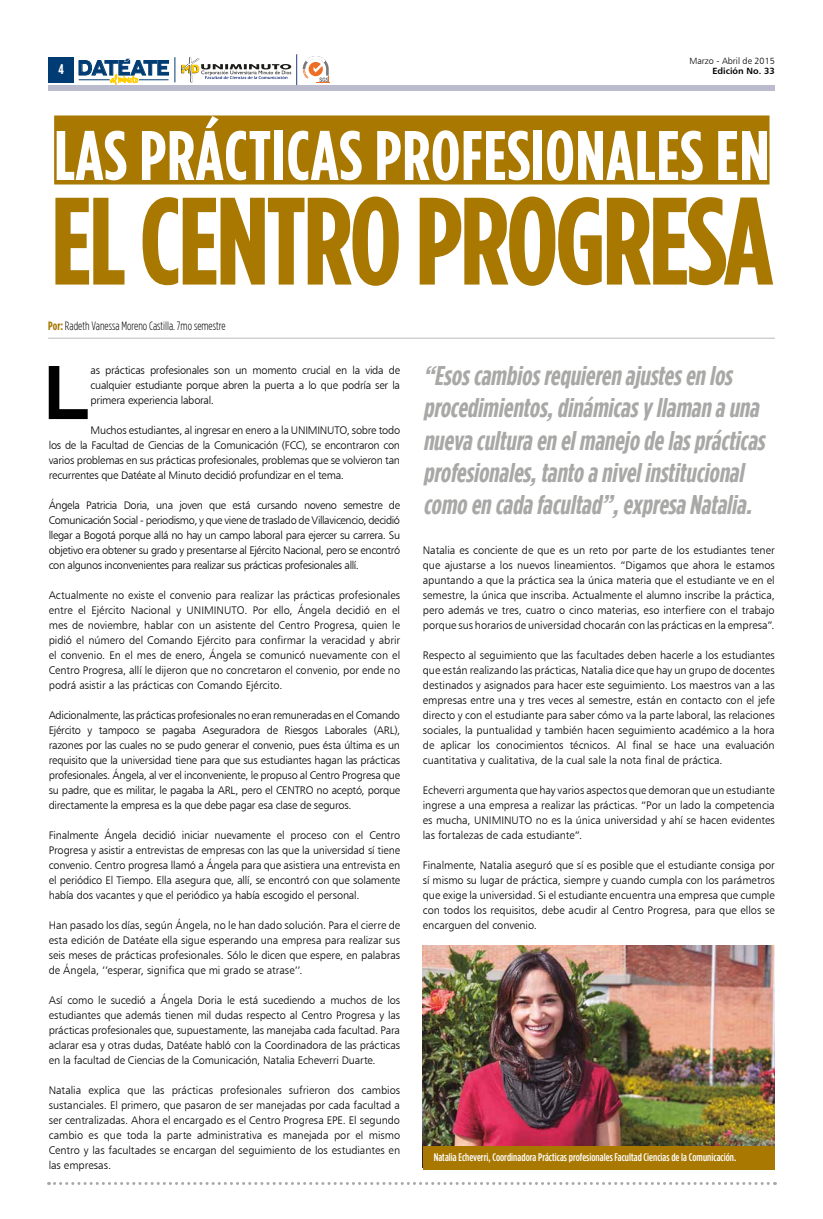
<style>
.page{position:relative;width:823px;height:1219px;background:#fff}
.page>*{position:absolute;margin:0;border:0;box-sizing:border-box;transform-origin:0 0}
.t1{font:700 124px "Gotham Condensed";letter-spacing:-.025em;color:#a87800}
.t2{font:700 72.4px "nevis";color:#000}
.t3{font:700 70px "Gotham Condensed";letter-spacing:.01em;color:#fff}
.t4{font:italic 700 27px/32.4px "Gotham Condensed";color:#a8a8a7}
.t5{font:700 19.9px "nevis";letter-spacing:-.07em;color:#003c73}
.t6{font:700 14px "Gotham Condensed";color:#fff}
.t7{font:300 12px "Gotham Condensed";color:#000}
.t8{font:11px/15px "Humanist 777 BT Light B";letter-spacing:-.01em;color:#000;text-align:justify}
.t9{font:500 11px "Gotham Condensed";letter-spacing:.005em;color:#fff}
.t10{font:9px "Humanist 777 BT Light B";color:#000}
.t11{font:9px "Humanist 777 BT Bold B";color:#000}
.s1{font-weight:700;color:#a87800}
</style>
<div class="page">
<svg style="left:48px;top:1182px;width:727px;height:3px"></svg>
<div style="left:49px;top:57px;width:25px;height:25px;background:#003c73"></div>
<div style="left:48px;top:85px;width:726px;height:5px;background:#babccd"></div>
<svg style="left:181px;top:57px;width:110px;height:26px"></svg>
<svg style="left:302px;top:56px;width:28px;height:27px"></svg>
<hr style="left:296px;top:54px;width:1px;height:31px;background:#223a7e">
<svg style="left:78px;top:57px;width:97px;height:28px"></svg>
<div style="left:54px;top:115px;width:715px;height:69px;background:#a87800"></div>
<img style="left:422px;top:945px;width:352px;height:201px">
<hr style="left:48px;top:338px;width:726px;height:1px;background:#bcbcbc">
<div style="left:422px;top:1146px;width:352px;height:23px;background:#a87800"></div>
<p class="t6" style="left:59px;top:61px;width:7px">4</p>
<p class="t10" style="left:689px;top:55px;width:87px">Marzo - Abril de 2015</p>
<h3 class="t5" style="left:78px;top:57px;width:94px">DATEATE</h3>
<p class="t11" style="left:712px;top:65px;width:64px">Edición No. 33</p>
<h3 class="t3" style="left:54px;top:116px;width:716px">LAS PRÁCTICAS PROFESIONALES EN</h3>
<h1 class="t1" style="left:51px;top:171px;width:723px">EL CENTRO PROGRESA</h1>
<p class="t7" style="left:48px;top:319px;width:179px"><span class="s1">Por:</span> Radeth Vanessa Moreno Castilla. 7mo semestre</p>
<h2 class="t2" style="left:44px;top:352px;width:49px">L</h2>
<p class="t8" style="left:91px;top:363px;width:311px">as prácticas profesionales son un momento crucial en la vida de cualquier estudiante porque abren la puerta a lo que podría ser la primera experiencia laboral.</p>
<p class="t8" style="left:49px;top:423px;width:353px;text-indent:42px">Muchos estudiantes, al ingresar en enero a la UNIMINUTO, sobre todo los de la Facultad de Ciencias de la Comunicación (FCC), se encontraron con varios problemas en sus prácticas profesionales, problemas que se volvieron tan recurrentes que Datéate al Minuto decidió profundizar en el tema.</p>
<p class="t8" style="left:49px;top:498px;width:352px">Ángela Patricia Doria, una joven que está cursando noveno semestre de Comunicación Social - periodismo, y que viene de traslado de Villavicencio, decidió llegar a Bogotá porque allá no hay un campo laboral para ejercer su carrera. Su objetivo era obtener su grado y presentarse al Ejército Nacional, pero se encontró con algunos inconvenientes para realizar sus prácticas profesionales allí.</p>
<p class="t8" style="left:49px;top:588px;width:353px">Actualmente no existe el convenio para realizar las prácticas profesionales entre el Ejército Nacional y UNIMINUTO. Por ello, Ángela decidió en el mes de noviembre, hablar con un asistente del Centro Progresa, quien le pidió el número del Comando Ejército para confirmar la veracidad y abrir el convenio. En el mes de enero, Ángela se comunicó nuevamente con el Centro Progresa, allí le dijeron que no concretaron el convenio, por ende no podrá asistir a las prácticas con Comando Ejército.</p>
<p class="t8" style="left:49px;top:708px;width:353px">Adicionalmente, las prácticas profesionales no eran remuneradas en el Comando Ejército y tampoco se pagaba Aseguradora de Riesgos Laborales (ARL), razones por las cuales no se pudo generar el convenio, pues ésta última es un requisito que la universidad tiene para que sus estudiantes hagan las prácticas profesionales. Ángela, al ver el inconveniente, le propuso al Centro Progresa que su padre, que es militar, le pagaba la ARL, pero el CENTRO no aceptó, porque directamente la empresa es la que debe pagar esa clase de seguros.</p>
<p class="t8" style="left:49px;top:828px;width:353px">Finalmente Ángela decidió iniciar nuevamente el proceso con el Centro Progresa y asistir a entrevistas de empresas con las que la universidad sí tiene convenio. Centro progresa llamó a Ángela para que asistiera una entrevista en el periódico El Tiempo. Ella asegura que, allí, se encontró con que solamente había dos vacantes y que el periódico ya había escogido el personal.</p>
<p class="t8" style="left:49px;top:918px;width:353px">Han pasado los días, según Ángela, no le han dado solución. Para el cierre de esta edición de Datéate ella sigue esperando una empresa para realizar sus seis meses de prácticas profesionales. Sólo le dicen que espere, en palabras de Ángela, ‘’esperar, significa que mi grado se atrase’’.</p>
<p class="t8" style="left:49px;top:993px;width:353px">Así como le sucedió a Ángela Doria le está sucediendo a muchos de los estudiantes que además tienen mil dudas respecto al Centro Progresa y las prácticas profesionales que, supuestamente, las manejaba cada facultad. Para aclarar esa y otras dudas, Datéate habló con la Coordinadora de las prácticas en la facultad de Ciencias de la Comunicación, Natalia Echeverri Duarte.</p>
<p class="t8" style="left:49px;top:1083px;width:353px">Natalia explica que las prácticas profesionales sufrieron dos cambios sustanciales. El primero, que pasaron de ser manejadas por cada facultad a ser centralizadas. Ahora el encargado es el Centro Progresa EPE. El segundo cambio es que toda la parte administrativa es manejada por el mismo Centro y las facultades se encargan del seguimiento de los estudiantes en las empresas.</p>
<h3 class="t4" style="left:423px;top:358px;width:348px">“Esoscambiosrequieren ajustesen los procedimientos,dinámicasy llaman auna nuevaculturaen elmanejo delasprácticas profesionales,tanto anivelinstitucional como en cadafacultad”,expresaNatalia.</h3>
<p class="t8" style="left:422px;top:543px;width:353px">Natalia es conciente de que es un reto por parte de los estudiantes tener que ajustarse a los nuevos lineamientos. “Digamos que ahora le estamos apuntando a que la práctica sea la única materia que el estudiante ve en el semestre, la única que inscriba. Actualmente el alumno inscribe la práctica, pero además ve tres, cuatro o cinco materias, eso interfiere con el trabajo porque sus horarios de universidad chocarán con las prácticas en la empresa”.</p>
<p class="t8" style="left:422px;top:648px;width:353px">Respecto al seguimiento que las facultades deben hacerle a los estudiantes que están realizando las prácticas, Natalia dice que hay un grupo de docentes destinados y asignados para hacer este seguimiento. Los maestros van a las empresas entre una y tres veces al semestre, están en contacto con el jefe directo y con el estudiante para saber cómo va la parte laboral, las relaciones sociales, la puntualidad y también hacen seguimiento académico a la hora de aplicar los conocimientos técnicos. Al final se hace una evaluación cuantitativa y cualitativa, de la cual sale la nota final de práctica.</p>
<p class="t8" style="left:422px;top:783px;width:353px">Echeverri argumenta que hay varios aspectos que demoran que un estudiante ingrese a una empresa a realizar las prácticas. “Por un lado la competencia es mucha, UNIMINUTO no es la única universidad y ahí se hacen evidentes las fortalezas de cada estudiante”.</p>
<p class="t8" style="left:422px;top:858px;width:353px">Finalmente, Natalia aseguró que sí es posible que el estudiante consiga por sí mismo su lugar de práctica, siempre y cuando cumpla con los parámetros que exige la universidad. Si el estudiante encuentra una empresa que cumple con todos los requisitos, debe acudir al Centro Progresa, para que ellos se encarguen del convenio.</p>
<p class="t9" style="left:433px;top:1151px;width:304px">Natalia Echeverri, Coordinadora Prácticas profesionales Facultad Ciencias de la Comunicación.</p>
</div>
